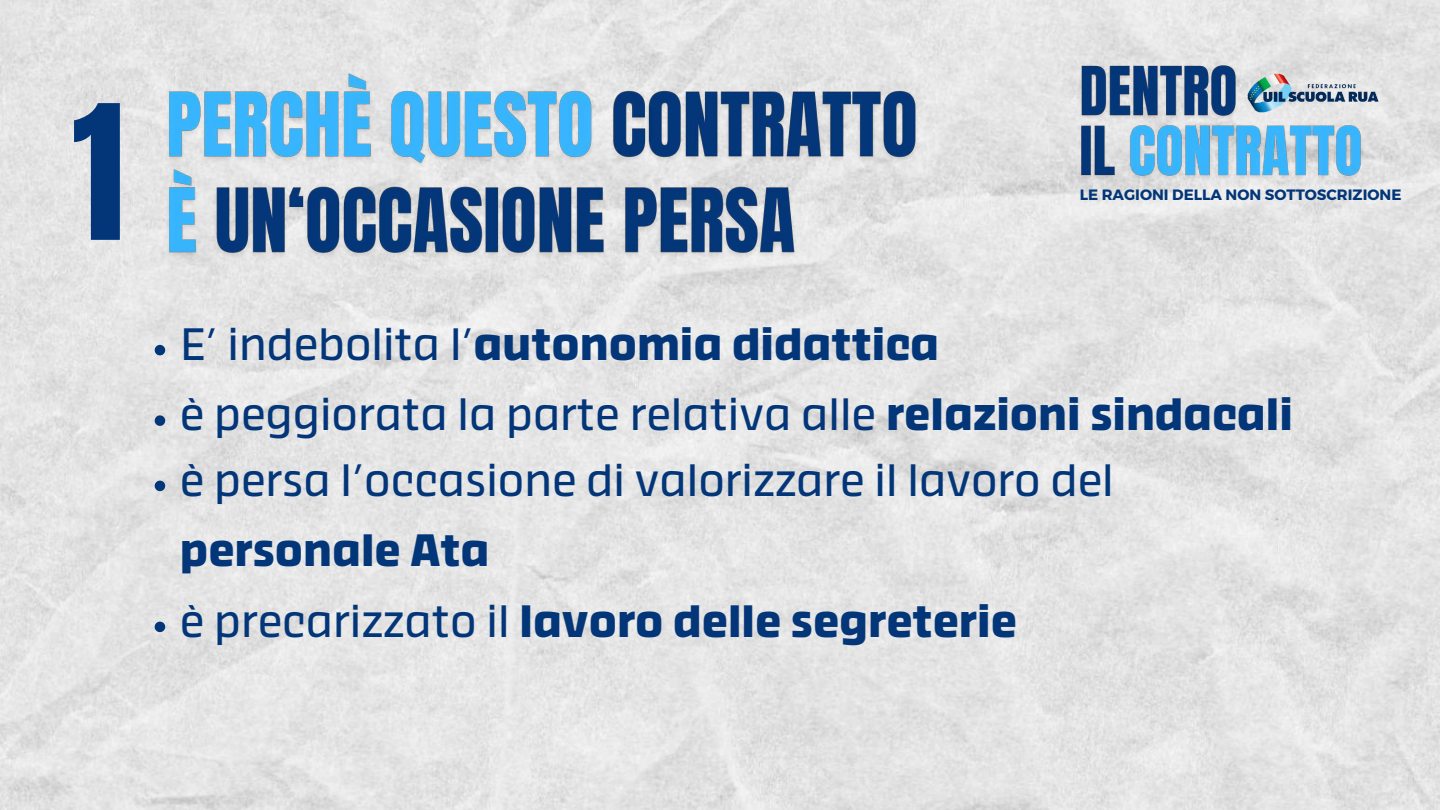
<style>
.page{position:relative;width:1440px;height:810px;background:#fff}
.page>*{position:absolute;margin:0;border:0;box-sizing:border-box;transform-origin:0 0}
.t1{font:159px "Anton";color:#033679}
.t2{font:47px/70.5px "Thicker";color:#033679}
.t3{font:700 47px/70.5px "Thicker";color:#033679}
.t4{font:700 15px "Montserrat";color:#033679}
.s1{font-weight:700}
.s2{font-weight:400}
</style>
<div class="page">
<img style="left:0;top:0;width:1440px;height:810px">
<img style="left:161px;top:68px;width:775px;height:208px">
<svg style="left:155px;top:345px;width:10px;height:10px"></svg>
<svg style="left:155px;top:415px;width:10px;height:11px"></svg>
<svg style="left:155px;top:481px;width:10px;height:10px"></svg>
<svg style="left:155px;top:622px;width:10px;height:10px"></svg>
<img style="left:1075px;top:50px;width:292px;height:143px">
<img style="left:1237px;top:60px;width:153px;height:64px">
<h1 class="t1" style="left:72px;top:59px;width:54px">1</h1>
<p class="t4" style="left:1080px;top:185px;width:323px">LE RAGIONI DELLA NON SOTTOSCRIZIONE</p>
<p class="t2" style="left:180px;top:313px;width:1115px">E’ indebolita l’<span class="s1">autonomia didattica<br></span>è peggiorata la parte relativa alle <span class="s1">relazioni sindacali</span></p>
<p class="t2" style="left:180px;top:449px;width:935px">è persa l’occasione di valorizzare il lavoro del</p>
<p class="t3" style="left:180px;top:514px;width:839px">personale Ata<br><span class="s2">è precarizzato il</span> lavoro delle segreterie</p>
</div>
